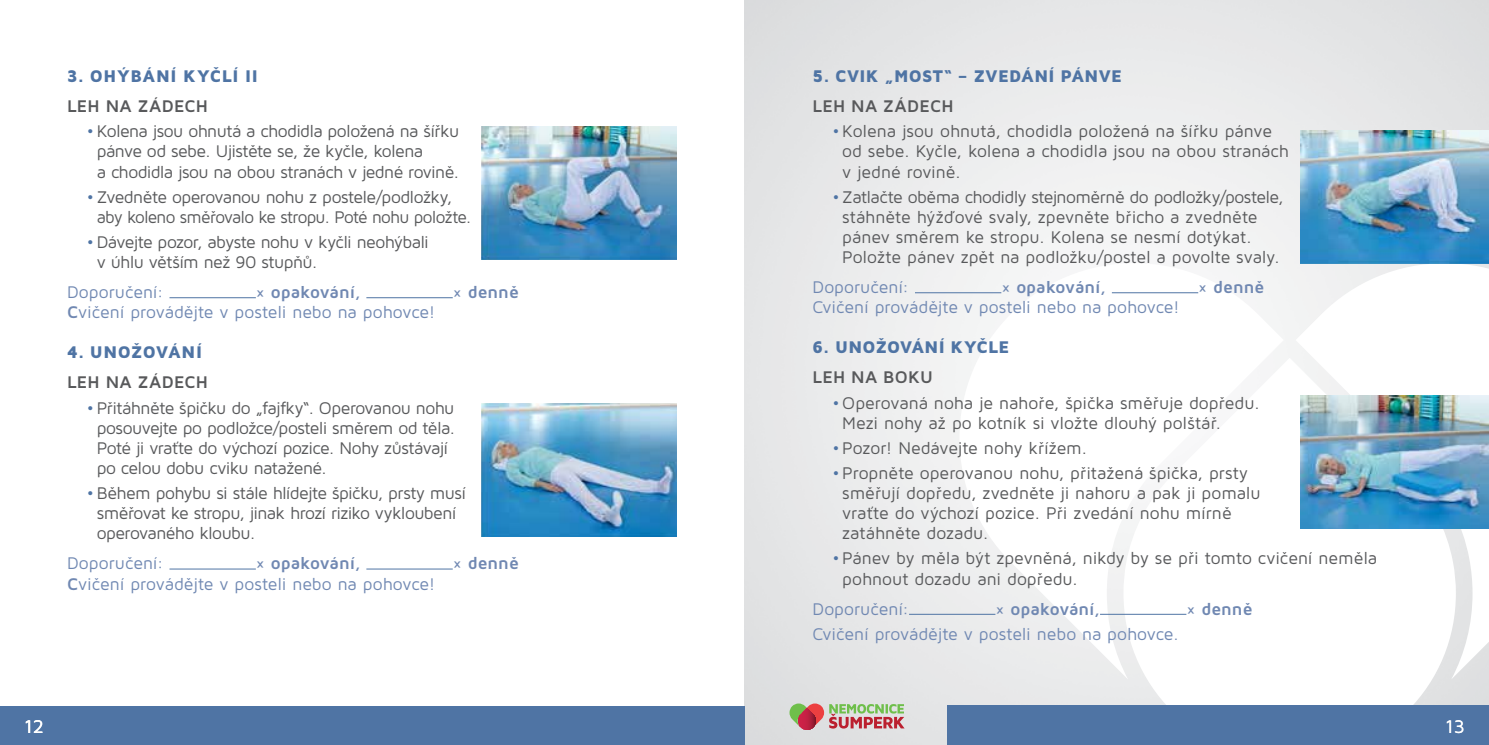
<style>
.page{position:relative;width:1489px;height:745px;background:#fff}
.page>*{position:absolute;margin:0;border:0;box-sizing:border-box;transform-origin:0 0}
.t1{font:18.9px "Maven Pro";color:#fff}
.t2{font:17.5px/20.1px "Maven Pro";letter-spacing:-.02em;color:#58595b}
.t3{font:17.5px "Maven Pro";color:#7088b2}
.t4{font:17.5px/20.1px "Maven Pro";color:#58595b}
.t5{font:17.5px/20.1px "Maven Pro";letter-spacing:-.04em;color:#58595b}
.t6{font:900 17.5px "Maven Pro";letter-spacing:.02em;color:#4f74a4}
.t7{font:700 17.5px "Maven Pro";letter-spacing:-.005em;color:#7088b2}
.t8{font:700 17.5px "Maven Pro";letter-spacing:.02em;color:#58595b}
.s1{color:#4f74a4}
.s2{font-weight:700}
</style>
<div class="page">
<img style="left:744px;top:0;width:744px;height:744px">
<svg style="left:1123px;top:357px;width:332px;height:348px"></svg>
<svg style="left:959px;top:263px;width:324px;height:416px"></svg>
<svg style="left:1295px;top:263px;width:193px;height:416px"></svg>
<div style="left:947px;top:705px;width:541px;height:39px;background:#4f74a4"></div>
<div style="left:0;top:705px;width:744px;height:39px;background:#4f74a4"></div>
<svg style="left:789px;top:703px;width:115px;height:26px;background:#bf9b8a"></svg>
<img style="left:481px;top:126px;width:195px;height:133px">
<img style="left:481px;top:403px;width:195px;height:133px">
<img style="left:1300px;top:130px;width:188px;height:133px">
<img style="left:1300px;top:395px;width:188px;height:133px">
<hr style="left:914px;top:292px;width:87px;height:1px;background:#4f74a4">
<hr style="left:1111px;top:292px;width:87px;height:1px;background:#4f74a4">
<hr style="left:909px;top:613px;width:86px;height:1px;background:#4f74a4">
<hr style="left:1099px;top:613px;width:87px;height:1px;background:#4f74a4">
<hr style="left:169px;top:297px;width:87px;height:1px;background:#4f74a4">
<hr style="left:366px;top:297px;width:87px;height:1px;background:#4f74a4">
<hr style="left:169px;top:568px;width:87px;height:1px;background:#4f74a4">
<hr style="left:366px;top:568px;width:87px;height:1px;background:#4f74a4">
<p class="t6" style="left:67px;top:65px;width:192px">3. OHÝBÁNÍ KYČLÍ II</p>
<p class="t8" style="left:67px;top:95px;width:142px">LEH NA ZÁDECH</p>
<p class="t2" style="left:97px;top:120px;width:364px;text-indent:-10px"><span class="s1">•</span> Kolena jsou ohnutá a chodidla položená na šířku pánve od sebe. Ujistěte se, že kyčle, kolena<br>a chodidla jsou na obou stranách v jedné rovině.</p>
<p class="t5" style="left:97px;top:186px;width:376px;text-indent:-10px"><span class="s1">•</span> Zvedněte operovanou nohu z postele/podložky, aby koleno směřovalo ke stropu. Poté nohu položte.</p>
<p class="t2" style="left:97px;top:231px;width:333px;text-indent:-10px"><span class="s1">•</span> Dávejte pozor, abyste nohu v kyčli neohýbali v úhlu větším než 90 stupňů.</p>
<p class="t3" style="left:67px;top:281px;width:98px">Doporučení:</p>
<p class="t7" style="left:256px;top:281px;width:106px">× opakování,</p>
<p class="t7" style="left:453px;top:281px;width:68px">× denně</p>
<p class="t3" style="left:67px;top:301px;width:370px"><span class="s2">C</span>vičení provádějte v posteli nebo na pohovce!</p>
<p class="t6" style="left:67px;top:341px;width:136px">4. UNOŽOVÁNÍ</p>
<p class="t8" style="left:67px;top:371px;width:142px">LEH NA ZÁDECH</p>
<p class="t2" style="left:97px;top:396px;width:360px;text-indent:-10px"><span class="s1">•</span> Přitáhněte špičku do „fajfky“. Operovanou nohu posouvejte po podložce/posteli směrem od těla.<br>Poté ji vraťte do výchozí pozice. Nohy zůstávají po celou dobu cviku natažené.</p>
<p class="t2" style="left:97px;top:482px;width:371px;text-indent:-10px"><span class="s1">•</span> Během pohybu si stále hlídejte špičku, prsty musí směřovat ke stropu, jinak hrozí riziko vykloubení operovaného kloubu.</p>
<p class="t3" style="left:67px;top:552px;width:98px">Doporučení:</p>
<p class="t7" style="left:256px;top:552px;width:106px">× opakování,</p>
<p class="t7" style="left:453px;top:552px;width:68px">× denně</p>
<p class="t3" style="left:67px;top:572px;width:370px"><span class="s2">C</span>vičení provádějte v posteli nebo na pohovce!</p>
<p class="t6" style="left:812px;top:65px;width:311px">5. CVIK „MOST“ – ZVEDÁNÍ PÁNVE</p>
<p class="t8" style="left:812px;top:95px;width:142px">LEH NA ZÁDECH</p>
<p class="t2" style="left:842px;top:120px;width:448px;text-indent:-10px"><span class="s1">•</span> Kolena jsou ohnutá, chodidla položená na šířku pánve od sebe. Kyčle, kolena a chodidla jsou na obou stranách v jedné rovině.</p>
<p class="t2" style="left:842px;top:186px;width:443px;text-indent:-10px"><span class="s1">•</span> Zatlačte oběma chodidly stejnoměrně do podložky/postele, stáhněte hýžďové svaly, zpevněte břicho a zvedněte pánev směrem ke stropu. Kolena se nesmí dotýkat.<br>Položte pánev zpět na podložku/postel a povolte svaly.</p>
<p class="t3" style="left:812px;top:276px;width:98px">Doporučení:</p>
<p class="t7" style="left:1001px;top:276px;width:106px">× opakování,</p>
<p class="t7" style="left:1198px;top:276px;width:68px">× denně</p>
<p class="t3" style="left:812px;top:296px;width:368px">Cvičení provádějte v posteli nebo na pohovce!</p>
<p class="t6" style="left:812px;top:336px;width:198px">6. UNOŽOVÁNÍ KYČLE</p>
<p class="t8" style="left:812px;top:366px;width:122px">LEH NA BOKU</p>
<p class="t4" style="left:842px;top:391px;width:419px;text-indent:-10px"><span class="s1">•</span> Operovaná noha je nahoře, špička směřuje dopředu.<br>Mezi nohy až po kotník si vložte dlouhý polštář.</p>
<p class="t2" style="left:832px;top:437px;width:256px"><span class="s1">•</span> Pozor! Nedávejte nohy křížem.</p>
<p class="t2" style="left:842px;top:462px;width:420px;text-indent:-10px"><span class="s1">•</span> Propněte operovanou nohu, přitažená špička, prsty směřují dopředu, zvedněte ji nahoru a pak ji pomalu vraťte do výchozí pozice. Při zvedání nohu mírně zatáhněte dozadu.</p>
<p class="t2" style="left:842px;top:547px;width:536px;text-indent:-10px"><span class="s1">•</span> Pánev by měla být zpevněná, nikdy by se při tomto cvičení neměla pohnout dozadu ani dopředu.</p>
<p class="t3" style="left:812px;top:597px;width:98px">Doporučení:</p>
<p class="t7" style="left:995px;top:597px;width:106px">× opakování,</p>
<p class="t7" style="left:1186px;top:597px;width:68px">× denně</p>
<p class="t3" style="left:812px;top:622px;width:368px">Cvičení provádějte v posteli nebo na pohovce.</p>
<p class="t1" style="left:24px;top:714px;width:21px">12</p>
<p class="t1" style="left:1444px;top:714px;width:21px">13</p>
</div>
